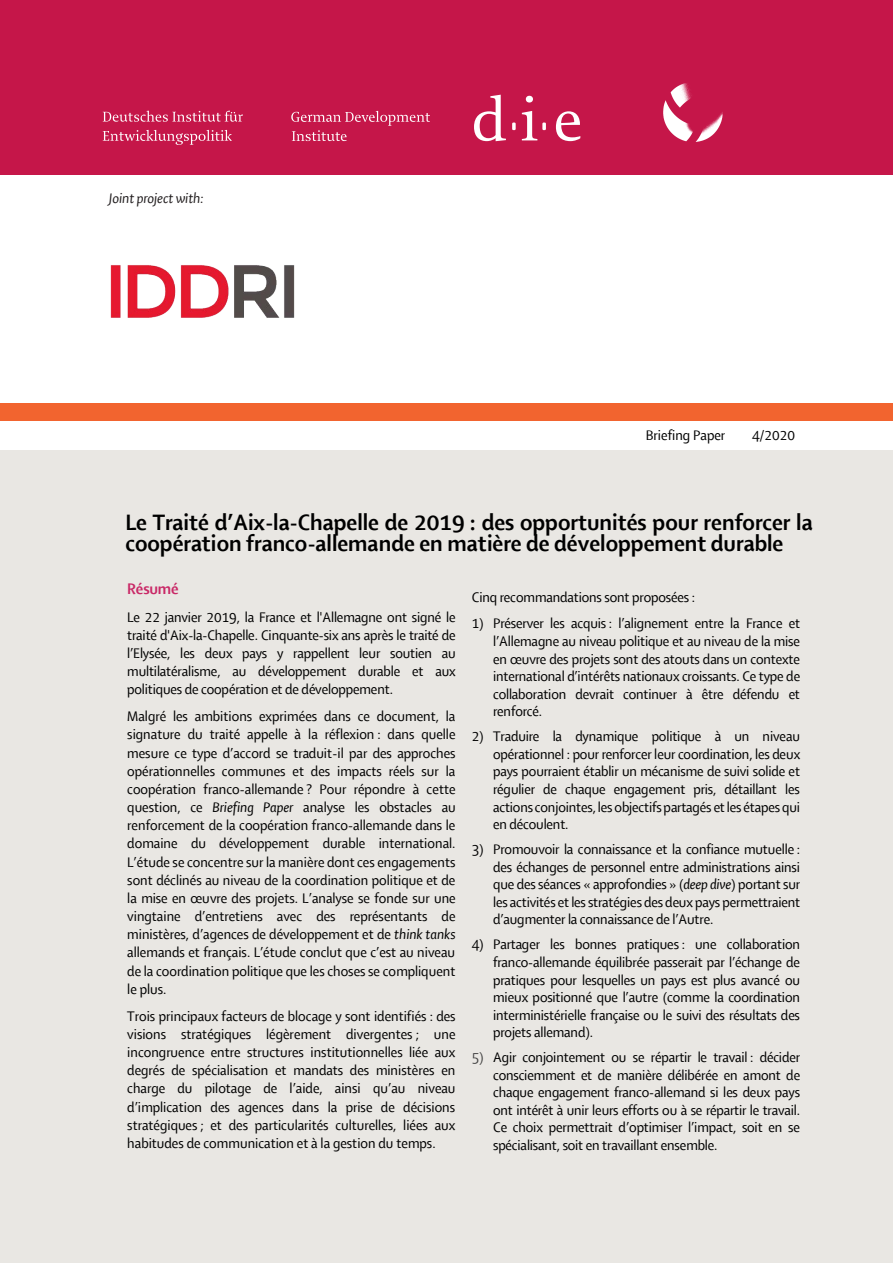
<style>
.page{position:relative;width:893px;height:1263px;background:#fff}
.page>*{position:absolute;margin:0;border:0;box-sizing:border-box;transform-origin:0 0}
.t1{font:24px/21.3px "Shaker RB";color:#000}
.t2{font:16.5px "Shaker RB";letter-spacing:-.015em;color:#c92967}
.t3{font:15px/18.1px "Shaker R";letter-spacing:-.005em;color:#000;text-align:justify}
.t4{font:15px "Shaker RI";color:#231f20}
.s1{font-family:"Shaker RI"}
.s2{color:#404040}
</style>
<div class="page">
<div style="left:0;top:451px;width:893px;height:812px;background:#e9e7e3"></div>
<div style="left:0;top:0;width:893px;height:174px;background:#c51649"></div>
<svg style="left:512px;top:123px;width:4px;height:7px"></svg>
<svg style="left:474px;top:95px;width:32px;height:46px"></svg>
<svg style="left:522px;top:96px;width:24px;height:44px"></svg>
<svg style="left:556px;top:111px;width:24px;height:30px"></svg>
<svg style="left:103px;top:111px;width:140px;height:11px"></svg>
<svg style="left:103px;top:130px;width:129px;height:15px"></svg>
<svg style="left:291px;top:111px;width:139px;height:30px"></svg>
<img style="left:663px;top:83px;width:59px;height:59px">
<div style="left:0;top:404px;width:893px;height:17px;background:#f2642f"></div>
<img style="left:110px;top:265px;width:185px;height:53px">
<p class="t4" style="left:109px;top:190px;width:96px">Joint project with:</p>
<p class="t3" style="left:646px;top:426px;width:81px">Briefing Paper</p>
<p class="t3" style="left:752px;top:426px;width:44px">4/2020</p>
<h1 class="t1" style="left:126px;top:512px;width:689px">Le Traité d’Aix-la-Chapelle de 2019 : des opportunités pour renforcer la coopération franco-allemande en matière de développement durable</h1>
<p class="t2" style="left:127px;top:580px;width:53px">Résumé</p>
<p class="t3" style="left:127px;top:608px;width:330px">Le 22 janvier 2019, la France et l'Allemagne ont signé le traité d'Aix-la-Chapelle. Cinquante-six ans après le traité de l’Elysée, les deux pays y rappellent leur soutien au multilatéralisme, au développement durable et aux politiques de coopération et de développement.</p>
<p class="t3" style="left:127px;top:708px;width:330px">Malgré les ambitions exprimées dans ce document, la signature du traité appelle à la réflexion : dans quelle mesure ce type d’accord se traduit-il par des approches opérationnelles communes et des impacts réels sur la coopération franco-allemande ? Pour répondre à cette question, ce <span class="s1">Briefing Paper</span> analyse les obstacles au renforcement de la coopération franco-allemande dans le domaine du développement durable international.<br>L’étude se concentre sur la manière dont ces engagements sont déclinés au niveau de la coordination politique et de la mise en œuvre des projets. L’analyse se fonde sur une vingtaine d’entretiens avec des représentants de ministères, d’agences de développement et de <span class="s1">think tanks </span>allemands et français. L’étude conclut que c’est au niveau de la coordination politique que les choses se compliquent le plus.</p>
<p class="t3" style="left:127px;top:1007px;width:330px">Trois principaux facteurs de blocage y sont identifiés : des visions stratégiques légèrement divergentes ; une incongruence entre structures institutionnelles liée aux degrés de spécialisation et mandats des ministères en charge du pilotage de l’aide, ainsi qu’au niveau d’implication des agences dans la prise de décisions stratégiques ; et des particularités culturelles, liées aux habitudes de communication et à la gestion du temps.</p>
<p class="t3" style="left:472px;top:588px;width:225px">Cinq recommandations sont proposées :</p>
<p class="t3" style="left:493px;top:615px;width:309px;line-height:17.5px;text-indent:-21px">1) Préserver les acquis : l’alignement entre la France et l’Allemagne au niveau politique et au niveau de la mise en œuvre des projets sont des atouts dans un contexte international d’intérêts nationaux croissants. Ce type de collaboration devrait continuer à être défendu et renforcé.</p>
<p class="t3" style="left:493px;top:728px;width:309px;line-height:17.5px;text-indent:-21px">2) Traduire la dynamique politique à un niveau opérationnel : pour renforcer leur coordination, les deux pays pourraient établir un mécanisme de suivi solide et régulier de chaque engagement pris, détaillant les actions conjointes, les objectifs partagés et les étapes qui en découlent.</p>
<p class="t3" style="left:493px;top:841px;width:308px;line-height:17.5px;text-indent:-21px">3) Promouvoir la connaissance et la confiance mutuelle : des échanges de personnel entre administrations ainsi que des séances « approfondies » (<span class="s1">deep dive</span>) portant sur les activités et les stratégies des deux pays permettraient d’augmenter la connaissance de l’Autre.</p>
<p class="t3" style="left:493px;top:936px;width:308px;line-height:17.5px;text-indent:-21px">4) Partager les bonnes pratiques : une collaboration franco-allemande équilibrée passerait par l’échange de pratiques pour lesquelles un pays est plus avancé ou mieux positionné que l’autre (comme la coordination interministérielle française ou le suivi des résultats des projets allemand).</p>
<p class="t3" style="left:493px;top:1049px;width:308px;line-height:17.5px;text-indent:-21px"><span class="s2">5)</span> Agir conjointement ou se répartir le travail : décider consciemment et de manière délibérée en amont de chaque engagement franco-allemand si les deux pays ont intérêt à unir leurs efforts ou à se répartir le travail.<br>Ce choix permettrait d’optimiser l’impact, soit en se spécialisant, soit en travaillant ensemble.</p>
</div>
